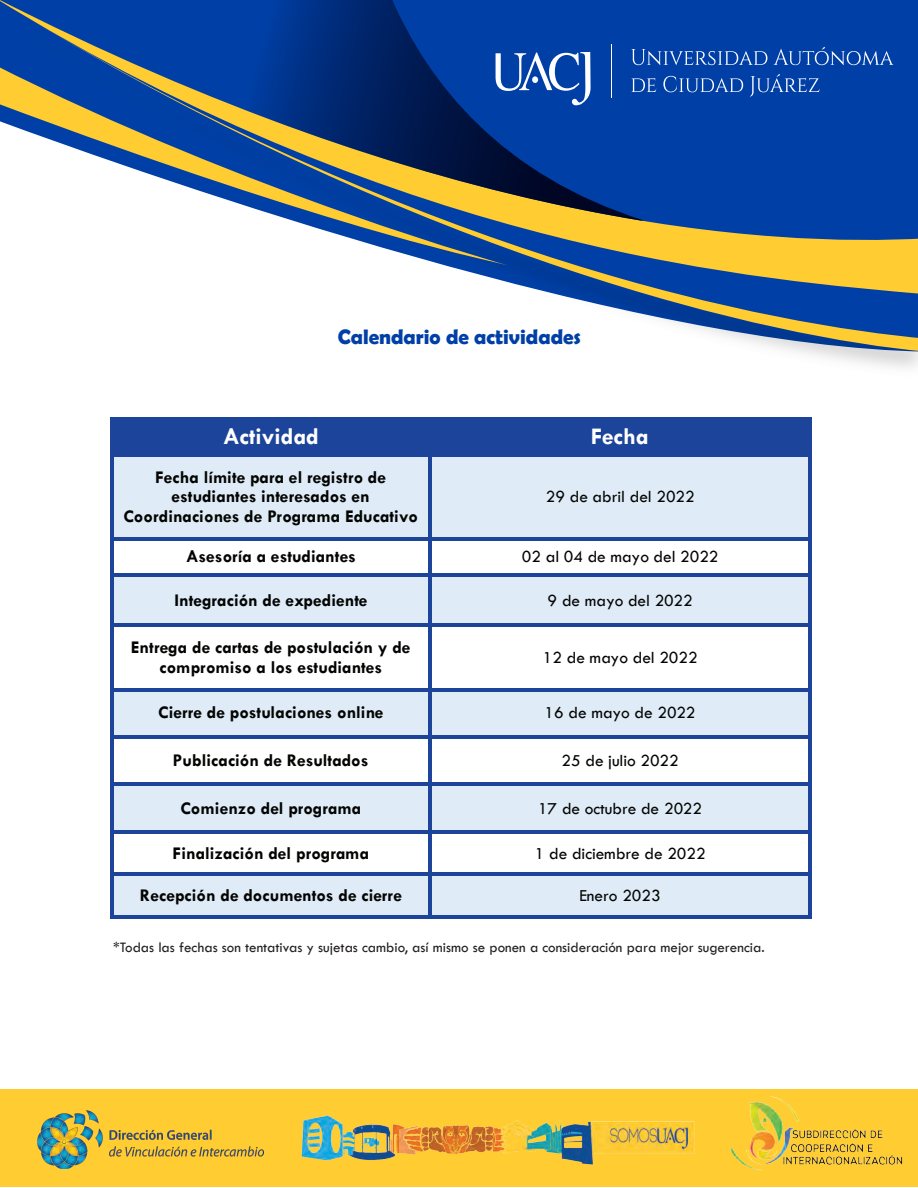
<style>
.page{position:relative;width:918px;height:1188px;background:#fff}
.page>*{position:absolute;margin:0;border:0;box-sizing:border-box;transform-origin:0 0}
.t1{font:700 24px "Tw Cen";color:#fff}
.t2{font:700 21px "Berlin Sans FB Demi";color:#0040a6}
.t3{font:700 18px/19.6px "Tw Cen";color:#040503;text-align:center}
.t4{font:17.4px "Tw Cen";color:#040503}
.t5{font:15px "Tw Cen";color:#231f20}
</style>
<div class="page">
<svg style="left:556px;top:294px;width:362px;height:58px"></svg>
<svg style="left:447px;top:0;width:471px;height:294px;background:#335d91"></svg>
<svg style="left:0;top:0;width:643px;height:221px;background:#0b4094"></svg>
<svg style="left:0;top:63px;width:508px;height:203px"></svg>
<div style="left:0;top:1090px;width:918px;height:97px;background:#ffcd31"></div>
<img style="left:301px;top:1115px;width:394px;height:50px">
<img style="left:37px;top:1110px;width:226px;height:59px">
<img style="left:718px;top:1089px;width:186px;height:82px">
<hr style="left:611px;top:45px;width:1px;height:53px;background:#fff">
<svg style="left:496px;top:52px;width:95px;height:53px"></svg>
<svg style="left:631px;top:49px;width:136px;height:16px;background:#2f63b6"></svg>
<svg style="left:773px;top:47px;width:120px;height:18px;background:#295eb4"></svg>
<svg style="left:631px;top:78px;width:25px;height:14px"></svg>
<svg style="left:663px;top:76px;width:80px;height:16px"></svg>
<svg style="left:750px;top:74px;width:70px;height:23px;background:#2259b1"></svg>
<div style="left:113px;top:421px;width:316px;height:32px;background:#1d449b"></div>
<div style="left:432px;top:421px;width:377px;height:32px;background:#1d449b"></div>
<svg style="left:110px;top:417px;width:3px;height:4px"></svg>
<hr style="left:113px;top:417px;width:315px;height:4px;background:#1d449b">
<svg style="left:428px;top:417px;width:4px;height:4px"></svg>
<hr style="left:432px;top:417px;width:376px;height:4px;background:#1d449b">
<svg style="left:808px;top:417px;width:4px;height:4px"></svg>
<hr style="left:110px;top:421px;width:3px;height:32px;background:#1d449b">
<hr style="left:428px;top:421px;width:4px;height:32px;background:#1d449b">
<hr style="left:808px;top:421px;width:4px;height:32px;background:#1d449b">
<div style="left:113px;top:457px;width:316px;height:80px;background:#dfecf7"></div>
<div style="left:432px;top:457px;width:377px;height:80px;background:#dfecf7"></div>
<hr style="left:113px;top:453px;width:315px;height:3px;background:#1d449b">
<svg style="left:428px;top:453px;width:4px;height:3px"></svg>
<hr style="left:432px;top:453px;width:376px;height:3px;background:#1d449b">
<svg style="left:808px;top:453px;width:4px;height:3px"></svg>
<hr style="left:110px;top:456px;width:3px;height:81px;background:#1d449b">
<hr style="left:428px;top:456px;width:4px;height:81px;background:#1d449b">
<hr style="left:808px;top:456px;width:4px;height:81px;background:#1d449b">
<svg style="left:110px;top:537px;width:3px;height:4px"></svg>
<hr style="left:113px;top:537px;width:315px;height:4px;background:#1d449b">
<svg style="left:428px;top:537px;width:4px;height:4px"></svg>
<hr style="left:432px;top:537px;width:376px;height:4px;background:#1d449b">
<svg style="left:808px;top:537px;width:4px;height:4px"></svg>
<hr style="left:110px;top:541px;width:3px;height:32px;background:#1d449b">
<hr style="left:428px;top:541px;width:4px;height:32px;background:#1d449b">
<hr style="left:808px;top:541px;width:4px;height:32px;background:#1d449b">
<div style="left:113px;top:577px;width:316px;height:47px;background:#dfecf7"></div>
<div style="left:432px;top:577px;width:377px;height:47px;background:#dfecf7"></div>
<svg style="left:110px;top:573px;width:3px;height:4px"></svg>
<hr style="left:113px;top:573px;width:315px;height:4px;background:#1d449b">
<svg style="left:428px;top:573px;width:4px;height:4px"></svg>
<hr style="left:432px;top:573px;width:376px;height:4px;background:#1d449b">
<svg style="left:808px;top:573px;width:4px;height:4px"></svg>
<hr style="left:110px;top:577px;width:3px;height:47px;background:#1d449b">
<hr style="left:428px;top:577px;width:4px;height:47px;background:#1d449b">
<hr style="left:808px;top:577px;width:4px;height:47px;background:#1d449b">
<hr style="left:113px;top:624px;width:315px;height:3px;background:#1d449b">
<svg style="left:428px;top:624px;width:4px;height:3px"></svg>
<hr style="left:432px;top:624px;width:376px;height:3px;background:#1d449b">
<svg style="left:808px;top:624px;width:4px;height:3px"></svg>
<hr style="left:110px;top:627px;width:3px;height:61px;background:#1d449b">
<hr style="left:428px;top:627px;width:4px;height:61px;background:#1d449b">
<hr style="left:808px;top:627px;width:4px;height:61px;background:#1d449b">
<div style="left:113px;top:691px;width:316px;height:44px;background:#dfecf7"></div>
<div style="left:432px;top:691px;width:377px;height:44px;background:#dfecf7"></div>
<hr style="left:113px;top:688px;width:315px;height:3px;background:#1d449b">
<svg style="left:428px;top:688px;width:4px;height:3px"></svg>
<hr style="left:432px;top:688px;width:376px;height:3px;background:#1d449b">
<svg style="left:808px;top:688px;width:4px;height:3px"></svg>
<hr style="left:110px;top:691px;width:3px;height:44px;background:#1d449b">
<hr style="left:428px;top:691px;width:4px;height:44px;background:#1d449b">
<hr style="left:808px;top:691px;width:4px;height:44px;background:#1d449b">
<hr style="left:113px;top:735px;width:315px;height:3px;background:#1d449b">
<svg style="left:428px;top:735px;width:4px;height:3px"></svg>
<hr style="left:432px;top:735px;width:376px;height:3px;background:#1d449b">
<svg style="left:808px;top:735px;width:4px;height:3px"></svg>
<hr style="left:110px;top:738px;width:3px;height:45px;background:#1d449b">
<hr style="left:428px;top:738px;width:4px;height:45px;background:#1d449b">
<hr style="left:808px;top:738px;width:4px;height:45px;background:#1d449b">
<div style="left:113px;top:786px;width:316px;height:45px;background:#dfecf7"></div>
<div style="left:432px;top:786px;width:377px;height:45px;background:#dfecf7"></div>
<hr style="left:113px;top:783px;width:315px;height:3px;background:#1d449b">
<svg style="left:428px;top:783px;width:4px;height:3px"></svg>
<hr style="left:432px;top:783px;width:376px;height:3px;background:#1d449b">
<svg style="left:808px;top:783px;width:4px;height:3px"></svg>
<hr style="left:110px;top:786px;width:3px;height:45px;background:#1d449b">
<hr style="left:428px;top:786px;width:4px;height:45px;background:#1d449b">
<hr style="left:808px;top:786px;width:4px;height:45px;background:#1d449b">
<hr style="left:113px;top:831px;width:315px;height:3px;background:#1d449b">
<svg style="left:428px;top:831px;width:4px;height:3px"></svg>
<hr style="left:432px;top:831px;width:376px;height:3px;background:#1d449b">
<svg style="left:808px;top:831px;width:4px;height:3px"></svg>
<hr style="left:110px;top:834px;width:3px;height:38px;background:#1d449b">
<hr style="left:428px;top:834px;width:4px;height:38px;background:#1d449b">
<hr style="left:808px;top:834px;width:4px;height:38px;background:#1d449b">
<div style="left:113px;top:876px;width:316px;height:40px;background:#dfecf7"></div>
<div style="left:432px;top:876px;width:377px;height:40px;background:#dfecf7"></div>
<svg style="left:110px;top:872px;width:3px;height:4px"></svg>
<hr style="left:113px;top:872px;width:315px;height:4px;background:#1d449b">
<svg style="left:428px;top:872px;width:4px;height:4px"></svg>
<hr style="left:432px;top:872px;width:376px;height:4px;background:#1d449b">
<svg style="left:808px;top:872px;width:4px;height:4px"></svg>
<hr style="left:110px;top:876px;width:3px;height:40px;background:#1d449b">
<hr style="left:113px;top:916px;width:315px;height:3px;background:#1d449b">
<hr style="left:428px;top:876px;width:4px;height:40px;background:#1d449b">
<svg style="left:428px;top:916px;width:4px;height:3px"></svg>
<hr style="left:432px;top:916px;width:376px;height:3px;background:#1d449b">
<hr style="left:808px;top:876px;width:4px;height:40px;background:#1d449b">
<svg style="left:808px;top:916px;width:4px;height:3px"></svg>
<p class="t2" style="left:338px;top:325px;width:245px">Calendario de actividades</p>
<h1 class="t1" style="left:223px;top:422px;width:97px">Actividad</h1>
<h1 class="t1" style="left:591px;top:422px;width:59px">Fecha</h1>
<p class="t3" style="left:123px;top:467px;width:296px">Fecha límite para el registro de estudiantes interesados en<br>Coordinaciones de Programa Educativo</p>
<p class="t4" style="left:546px;top:487px;width:150px">29 de abril del 2022</p>
<p class="t3" style="left:186px;top:546px;width:171px">Asesoría a estudiantes</p>
<p class="t4" style="left:522px;top:547px;width:198px">02 al 04 de mayo del 2022</p>
<p class="t3" style="left:174px;top:590px;width:195px">Integración de expediente</p>
<p class="t4" style="left:548px;top:590px;width:147px">9 de mayo del 2022</p>
<p class="t3" style="left:131px;top:637px;width:281px">Entrega de cartas de postulación y de compromiso a los estudiantes</p>
<p class="t4" style="left:543px;top:647px;width:156px">12 de mayo del 2022</p>
<p class="t3" style="left:158px;top:702px;width:227px">Cierre de postulaciones online</p>
<p class="t4" style="left:545px;top:703px;width:152px">16 de mayo de 2022</p>
<p class="t3" style="left:173px;top:750px;width:197px">Publicación de Resultados</p>
<p class="t4" style="left:561px;top:750px;width:119px">25 de julio 2022</p>
<p class="t3" style="left:180px;top:798px;width:183px">Comienzo del programa</p>
<p class="t4" style="left:538px;top:798px;width:166px">17 de octubre de 2022</p>
<p class="t3" style="left:173px;top:843px;width:198px">Finalización del programa</p>
<p class="t4" style="left:535px;top:843px;width:173px">1 de diciembre de 2022</p>
<p class="t3" style="left:140px;top:885px;width:264px">Recepción de documentos de cierre</p>
<p class="t4" style="left:579px;top:885px;width:83px">Enero 2023</p>
<p class="t5" style="left:113px;top:938px;width:653px">*Todas las fechas son tentativas y sujetas cambio, así mismo se ponen a consideración para mejor sugerencia.</p>
</div>
